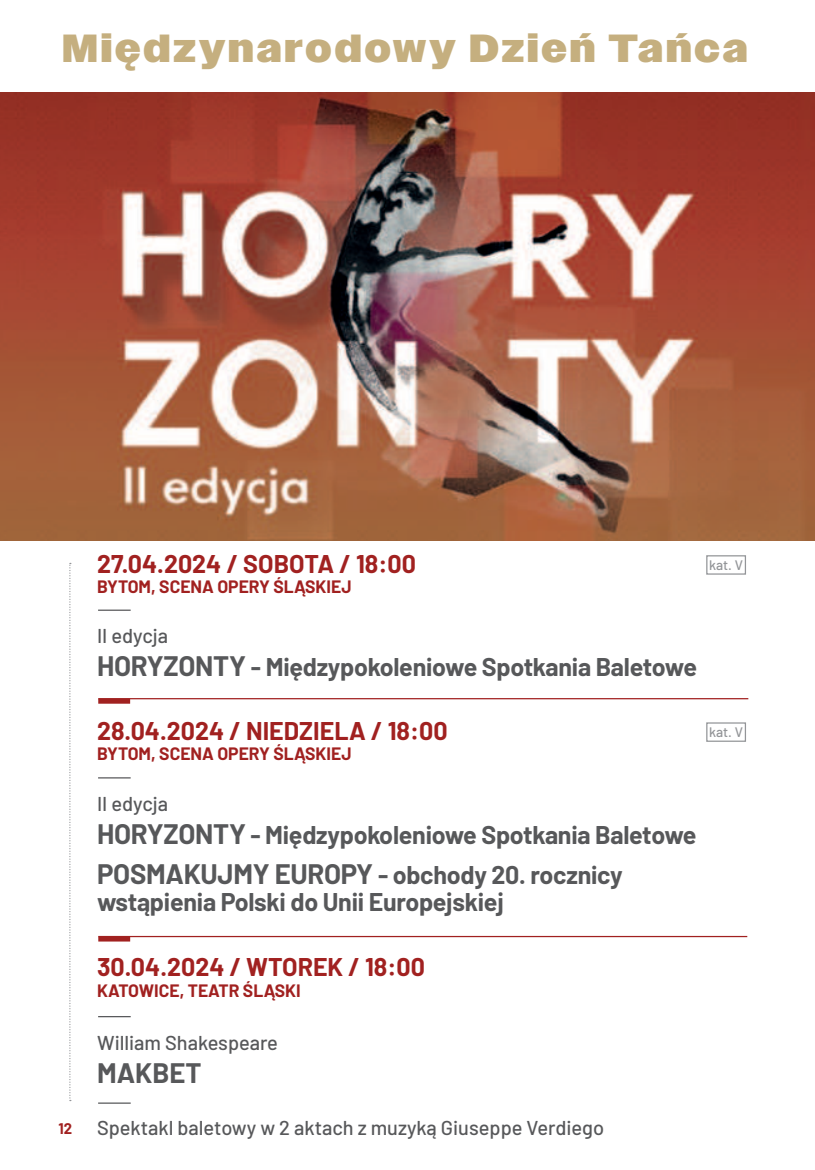
<style>
.page{position:relative;width:815px;height:1170px;background:#fff}
.page>*{position:absolute;margin:0;border:0;box-sizing:border-box;transform-origin:0 0}
.t1{font:900 39.25px "Owners";letter-spacing:.075em;color:#c5af7f}
.t2{font:700 27.5px "Barlow";color:#57585a}
.t3{font:700 25px/40px "Barlow";letter-spacing:-.01em;color:#57585a}
.t4{font:700 25px "Barlow";color:#a12120}
.t5{font:500 20px "Barlow";color:#57585a}
.t6{font:700 17.5px "Barlow";color:#a12120}
.t7{font:700 15px "Barlow";color:#a12120}
.t8{font:500 13.75px "Barlow";letter-spacing:-.01em;color:#939598}
.s1{font-size:27.5px}
</style>
<div class="page">
<svg style="left:69px;top:563px;width:2px;height:537px"></svg>
<hr style="left:98px;top:935px;width:649px;height:2px;background:#a12120">
<div style="left:98px;top:936px;width:32px;height:5px;background:#a12120"></div>
<hr style="left:98px;top:1015px;width:33px;height:2px;background:#57585a">
<hr style="left:98px;top:1102px;width:33px;height:1px;background:#57585a">
<hr style="left:98px;top:609px;width:33px;height:1px;background:#57585a">
<div style="left:706px;top:555px;width:40px;height:19px;border:1px solid #939598"></div>
<hr style="left:98px;top:698px;width:650px;height:1px;background:#a12120">
<div style="left:98px;top:698px;width:32px;height:5px;background:#a12120"></div>
<hr style="left:98px;top:777px;width:33px;height:1px;background:#57585a">
<div style="left:706px;top:722px;width:40px;height:19px;border:1px solid #939598"></div>
<img style="left:0;top:93px;width:815px;height:447px">
<h1 class="t1" style="left:63px;top:33px;width:686px">Międzynarodowy Dzień Tańca</h1>
<p class="t7" style="left:58px;top:1123px;width:15px">12</p>
<p class="t4" style="left:97px;top:554px;width:320px">27.04.2024 / SOBOTA / 18:00</p>
<p class="t6" style="left:97px;top:580px;width:256px">BYTOM, SCENA OPERY ŚLĄSKIEJ</p>
<p class="t5" style="left:97px;top:621px;width:73px">II edycja</p>
<p class="t3" style="left:97px;top:645px;width:601px"><span class="s1">HORYZONTY</span> - Międzypokoleniowe Spotkania Baletowe</p>
<p class="t8" style="left:709px;top:554px;width:35px">kat. V</p>
<p class="t4" style="left:97px;top:722px;width:352px">28.04.2024 / NIEDZIELA / 18:00</p>
<p class="t6" style="left:97px;top:747px;width:256px">BYTOM, SCENA OPERY ŚLĄSKIEJ</p>
<p class="t5" style="left:97px;top:789px;width:73px">II edycja</p>
<p class="t3" style="left:97px;top:812px;width:601px"><span class="s1">HORYZONTY</span> - Międzypokoleniowe Spotkania Baletowe<br><span class="s1">POSMAKUJMY EUROPY</span> - obchody 20. rocznicy</p>
<p class="t3" style="left:97px;top:880px;width:408px">wstąpienia Polski do Unii Europejskiej</p>
<p class="t8" style="left:709px;top:721px;width:35px">kat. V</p>
<p class="t4" style="left:97px;top:958px;width:329px">30.04.2024 / WTOREK / 18:00</p>
<p class="t6" style="left:97px;top:984px;width:205px">KATOWICE, TEATR ŚLĄSKI</p>
<p class="t5" style="left:97px;top:1035px;width:182px">William Shakespeare</p>
<p class="t2" style="left:97px;top:1062px;width:106px">MAKBET</p>
<p class="t5" style="left:97px;top:1113px;width:509px">Spektakl baletowy w 2 aktach z muzyką Giuseppe Verdiego</p>
</div>
